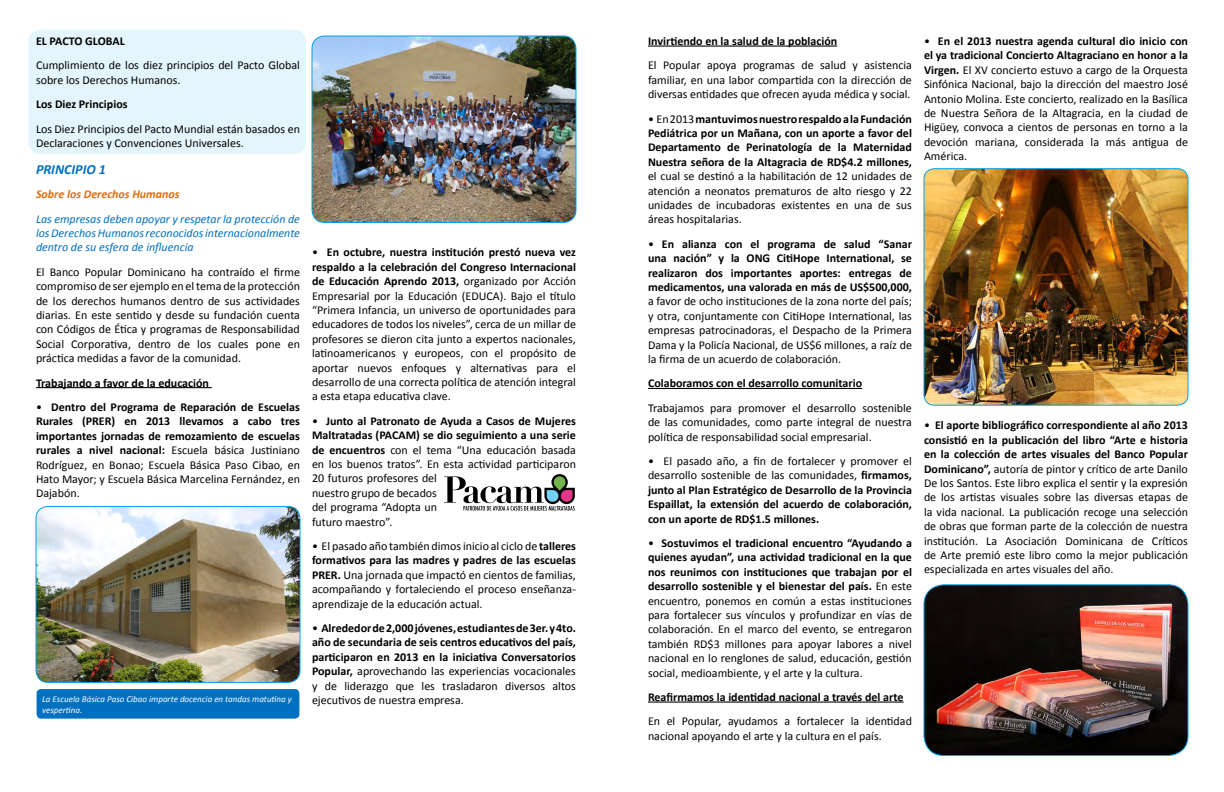
<style>
.page{position:relative;width:1224px;height:792px;background:#fff}
.page>*{position:absolute;margin:0;border:0;box-sizing:border-box;transform-origin:0 0}
.t1{font:italic 700 14px "Calibri";color:#0070c0}
.t2{font:12px/14.4px "Calibri";color:#000;text-align:justify}
.t3{font:700 12px/14.4px "Calibri";color:#000;text-align:justify}
.t4{font:italic 12px/14.4px "Calibri";color:#0070c0;text-align:justify}
.t5{font:italic 700 12px "Calibri";color:#e36c0a}
.t6{font:italic 9px/10.8px "Calibri";color:#fff}
.s1{font-weight:400}
.s2{font-weight:700}
</style>
<div class="page">
<div style="left:28px;top:30px;width:278px;height:124px;background:#e4f5fd;border-radius:12px"></div>
<hr style="left:36px;top:387px;width:176px;height:1px;background:#000">
<hr style="left:648px;top:46px;width:189px;height:1px;background:#000">
<hr style="left:648px;top:388px;width:214px;height:1px;background:#000">
<hr style="left:648px;top:702px;width:256px;height:1px;background:#000">
<img style="left:36px;top:506px;width:264px;height:176px">
<div style="left:36px;top:506px;width:264px;height:177px;border:1px solid #00a2e5;border-radius:12px"></div>
<img style="left:313px;top:36px;width:263px;height:187px">
<div style="left:311px;top:35px;width:265px;height:188px;border:1px solid #00a2e5;border-radius:13px"></div>
<svg style="left:444px;top:474px;width:131px;height:37px"></svg>
<img style="left:925px;top:585px;width:263px;height:171px">
<div style="left:923px;top:584px;width:265px;height:172px;border:1px solid #00a2e5;border-radius:20px"></div>
<div style="left:37px;top:689px;width:262px;height:30px;background:#0070c0;border-radius:4px"></div>
<img style="left:925px;top:169px;width:263px;height:236px">
<div style="left:923px;top:168px;width:265px;height:238px;border:1px solid #00a2e5;border-radius:10px"></div>
<p class="t3" style="left:36px;top:34px;width:90px">EL PACTO GLOBAL</p>
<p class="t2" style="left:36px;top:58px;width:265px">Cumplimiento de los diez principios del Pacto Global sobre los Derechos Humanos.</p>
<p class="t3" style="left:36px;top:97px;width:93px">Los Diez Principios</p>
<p class="t2" style="left:36px;top:121px;width:265px">Los Diez Principios del Pacto Mundial están basados en<br>Declaraciones y Convenciones Universales.</p>
<p class="t1" style="left:36px;top:160px;width:72px">PRINCIPIO 1</p>
<p class="t5" style="left:36px;top:187px;width:145px">Sobre los Derechos Humanos</p>
<p class="t4" style="left:36px;top:211px;width:266px">Las empresas deben apoyar y respetar la protección de los Derechos Humanos reconocidos internacionalmente dentro de su esfera de influencia</p>
<p class="t2" style="left:36px;top:265px;width:265px">El Banco Popular Dominicano ha contraído el firme compromiso de ser ejemplo en el tema de la protección de los derechos humanos dentro de sus actividades diarias. En este sentido y desde su fundación cuenta con Códigos de Ética y programas de Responsabilidad Social Corporativa, dentro de los cuales pone en práctica medidas a favor de la comunidad.</p>
<p class="t3" style="left:36px;top:375px;width:175px">Trabajando a favor de la educación</p>
<p class="t3" style="left:36px;top:400px;width:266px"><span class="s1">•</span> Dentro del Programa de Reparación de Escuelas Rurales (PRER) en 2013 llevamos a cabo tres importantes jornadas de remozamiento de escuelas rurales a nivel nacional: <span class="s1">Escuela básica Justiniano Rodríguez, en Bonao; Escuela Básica Paso Cibao, en Hato Mayor; y Escuela Básica Marcelina Fernández, en Dajabón.</span></p>
<p class="t6" style="left:42px;top:693px;width:251px">La Escuela Básica Paso Cibao imparte docencia en tandas matutina y vespertina.</p>
<p class="t2" style="left:312px;top:245px;width:266px">• <span class="s2">En octubre, nuestra institución prestó nueva vez respaldo a la celebración del Congreso Internacional de Educación Aprendo 2013,</span> organizado por Acción Empresarial por la Educación (EDUCA). Bajo el título “Primera Infancia, un universo de oportunidades para educadores de todos los niveles”, cerca de un millar de profesores se dieron cita junto a expertos nacionales, latinoamericanos y europeos, con el propósito de aportar nuevos enfoques y alternativas para el desarrollo de una correcta política de atención integral a esta etapa educativa clave.</p>
<p class="t2" style="left:312px;top:414px;width:266px;text-align:left">• <span class="s2">Junto al Patronato de Ayuda a Casos de Mujeres Maltratadas (PACAM) se dio seguimiento a una serie de encuentros</span> con el tema “Una educación basada en los buenos tratos”. En esta actividad participaron 20 futuros profesores del<br>nuestro grupo de becados<br>del programa “Adopta un<br>futuro maestro”.</p>
<p class="t2" style="left:312px;top:539px;width:266px">• El pasado año también dimos inicio al ciclo de <span class="s2">talleres formativos para las madres y padres de las escuelas PRER.</span> Una jornada que impactó en cientos de familias, acompañando y fortaleciendo el proceso enseñanza&shy;aprendizaje de la educación actual.</p>
<p class="t3" style="left:312px;top:621px;width:266px"><span class="s1">•</span> Alrededor de 2,000 jóvenes, estudiantes de 3er. y 4to. año de secundaria de seis centros educativos del país, participaron en 2013 en la iniciativa Conversatorios Popular, <span class="s1">aprovechando las experiencias vocacionales y de liderazgo que les trasladaron diversos altos ejecutivos de nuestra empresa.</span></p>
<p class="t3" style="left:648px;top:34px;width:191px">Invirtiendo en la salud de la población</p>
<p class="t2" style="left:648px;top:58px;width:265px">El Popular apoya programas de salud y asistencia familiar, en una labor compartida con la dirección de diversas entidades que ofrecen ayuda médica y social.</p>
<p class="t3" style="left:648px;top:111px;width:266px"><span class="s1">• En 2013</span> mantuvimos nuestro respaldo a la Fundación Pediátrica por un Mañana, con un aporte a favor del Departamento de Perinatología de la Maternidad Nuestra señora de la Altagracia de RD$4.2 millones,</p>
<p class="t2" style="left:648px;top:169px;width:266px">el cual se destinó a la habilitación de 12 unidades de atención a neonatos prematuros de alto riesgo y 22 unidades de incubadoras existentes en una de sus áreas hospitalarias.</p>
<p class="t3" style="left:648px;top:237px;width:266px"><span class="s1">•</span> En alianza con el programa de salud “Sanar una nación” y la ONG CitiHope International, se realizaron dos importantes aportes: entregas de medicamentos, una valorada en más de US$500,000,</p>
<p class="t2" style="left:648px;top:294px;width:266px">a favor de ocho instituciones de la zona norte del país; y otra, conjuntamente con CitiHope International, las empresas patrocinadoras, el Despacho de la Primera Dama y la Policía Nacional, de US$6 millones, a raíz de la firma de un acuerdo de colaboración.</p>
<p class="t3" style="left:648px;top:376px;width:216px">Colaboramos con el desarrollo comunitario</p>
<p class="t2" style="left:648px;top:401px;width:265px">Trabajamos para promover el desarrollo sostenible de las comunidades, como parte integral de nuestra política de responsabilidad social empresarial.</p>
<p class="t3" style="left:648px;top:454px;width:265px"><span class="s1">• El pasado año, a fin de fortalecer y promover el desarrollo sostenible de las comunidades,</span> firmamos, junto al Plan Estratégico de Desarrollo de la Provincia Espaillat, la extensión del acuerdo de colaboración, con un aporte de RD$1.5 millones.</p>
<p class="t2" style="left:648px;top:536px;width:266px">• <span class="s2">Sostuvimos el tradicional encuentro “Ayudando a quienes ayudan”, una actividad tradicional en la que nos reunimos con instituciones que trabajan por el desarrollo sostenible y el bienestar del país.</span> En este encuentro, ponemos en común a estas instituciones para fortalecer sus vínculos y profundizar en vías de colaboración. En el marco del evento, se entregaron también RD$3 millones para apoyar labores a nivel nacional en lo renglones de salud, educación, gestión social, medioambiente, y el arte y la cultura.</p>
<p class="t3" style="left:648px;top:690px;width:257px">Reafirmamos la identidad nacional a través del arte</p>
<p class="t2" style="left:648px;top:714px;width:265px">En el Popular, ayudamos a fortalecer la identidad nacional apoyando el arte y la cultura en el país.</p>
<p class="t2" style="left:924px;top:34px;width:265px">• <span class="s2">En el 2013 nuestra agenda cultural dio inicio con el ya tradicional Concierto Altagraciano en honor a la Virgen.</span> El XV concierto estuvo a cargo de la Orquesta Sinfónica Nacional, bajo la dirección del maestro José Antonio Molina. Este concierto, realizado en la Basílica de Nuestra Señora de la Altagracia, en la ciudad de Higüey, convoca a cientos de personas en torno a la devoción mariana, considerada la más antigua de América.</p>
<p class="t2" style="left:924px;top:418px;width:266px">• <span class="s2">El aporte bibliográfico correspondiente al año 2013 consistió en la publicación del libro “Arte e historia en la colección de artes visuales del Banco Popular Dominicano”,</span> autoría de pintor y crítico de arte Danilo De los Santos. Este libro explica el sentir y la expresión de los artistas visuales sobre las diversas etapas de la vida nacional. La publicación recoge una selección de obras que forman parte de la colección de nuestra institución. La Asociación Dominicana de Críticos de Arte premió este libro como la mejor publicación especializada en artes visuales del año.</p>
</div>
